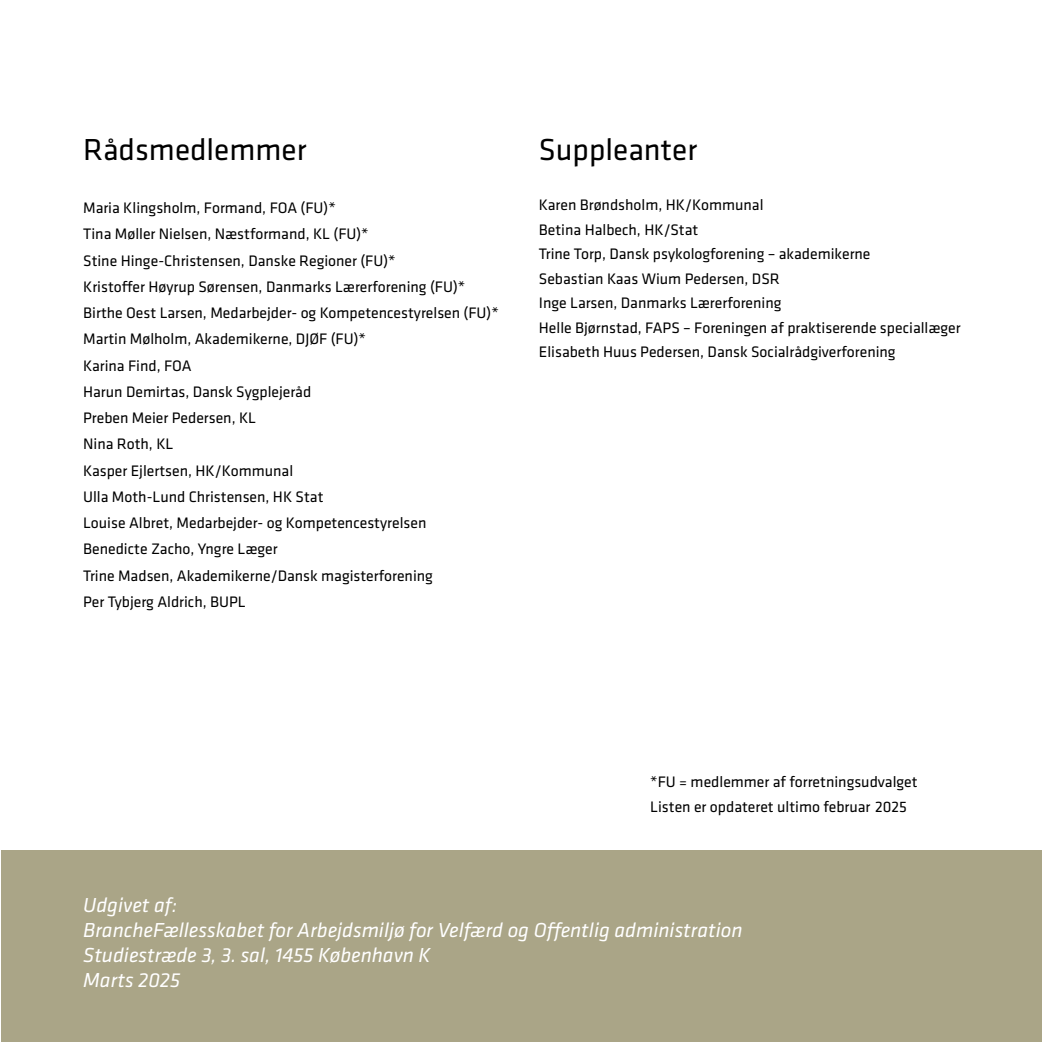
<style>
.page{position:relative;width:1042px;height:1042px;background:#fff}
.page>*{position:absolute;margin:0;border:0;box-sizing:border-box;transform-origin:0 0}
.t1{font:31.5px "Klavika Basic";color:#000}
.t2{font:italic 21px/25.2px "Klavika Basic";color:#fff}
.t3{font:15.75px/26.2px "Klavika Basic";color:#000}
</style>
<div class="page">
<div style="left:2px;top:849px;width:1040px;height:193px;background:#aaa587"></div>
<hr style="left:0;top:0;width:1px;height:1042px;background:#d2d2be">
<h1 class="t1" style="left:83px;top:129px;width:225px">Rådsmedlemmer</h1>
<p class="t3" style="left:83px;top:194px;width:417px">Maria Klingsholm, Formand, FOA (FU)*<br>Tina Møller Nielsen, Næstformand, KL (FU)*<br>Stine Hinge-Christensen, Danske Regioner (FU)*<br>Kristoffer Høyrup Sørensen, Danmarks Lærerforening (FU)* Birthe Oest Larsen, Medarbejder- og Kompetencestyrelsen (FU)* Martin Mølholm, Akademikerne, DJØF (FU)*<br>Karina Find, FOA<br>Harun Demirtas, Dansk Sygplejeråd<br>Preben Meier Pedersen, KL<br>Nina Roth, KL<br>Kasper Ejlertsen, HK/Kommunal<br>Ulla Moth-Lund Christensen, HK Stat<br>Louise Albret, Medarbejder- og Kompetencestyrelsen<br>Benedicte Zacho, Yngre Læger<br>Trine Madsen, Akademikerne/Dansk magisterforening<br>Per Tybjerg Aldrich, BUPL</p>
<h1 class="t1" style="left:539px;top:129px;width:160px">Suppleanter</h1>
<p class="t3" style="left:539px;top:192px;width:423px;line-height:24.5px">Karen Brøndsholm, HK/Kommunal<br>Betina Halbech, HK/Stat<br>Trine Torp, Dansk psykologforening – akademikerne<br>Sebastian Kaas Wium Pedersen, DSR<br>Inge Larsen, Danmarks Lærerforening<br>Helle Bjørnstad, FAPS – Foreningen af praktiserende speciallæger Elisabeth Huus Pedersen, Dansk Socialrådgiverforening</p>
<p class="t3" style="left:650px;top:768px;width:269px;line-height:25.2px">*FU = medlemmer af forretningsudvalget<br>Listen er opdateret ultimo februar 2025</p>
<h2 class="t2" style="left:83px;top:891px;width:661px">Udgivet af:<br>BrancheFællesskabet for Arbejdsmiljø for Velfærd og Offentlig administration Studiestræde 3, 3. sal, 1455 København K<br>Marts 2025</h2>
</div>
